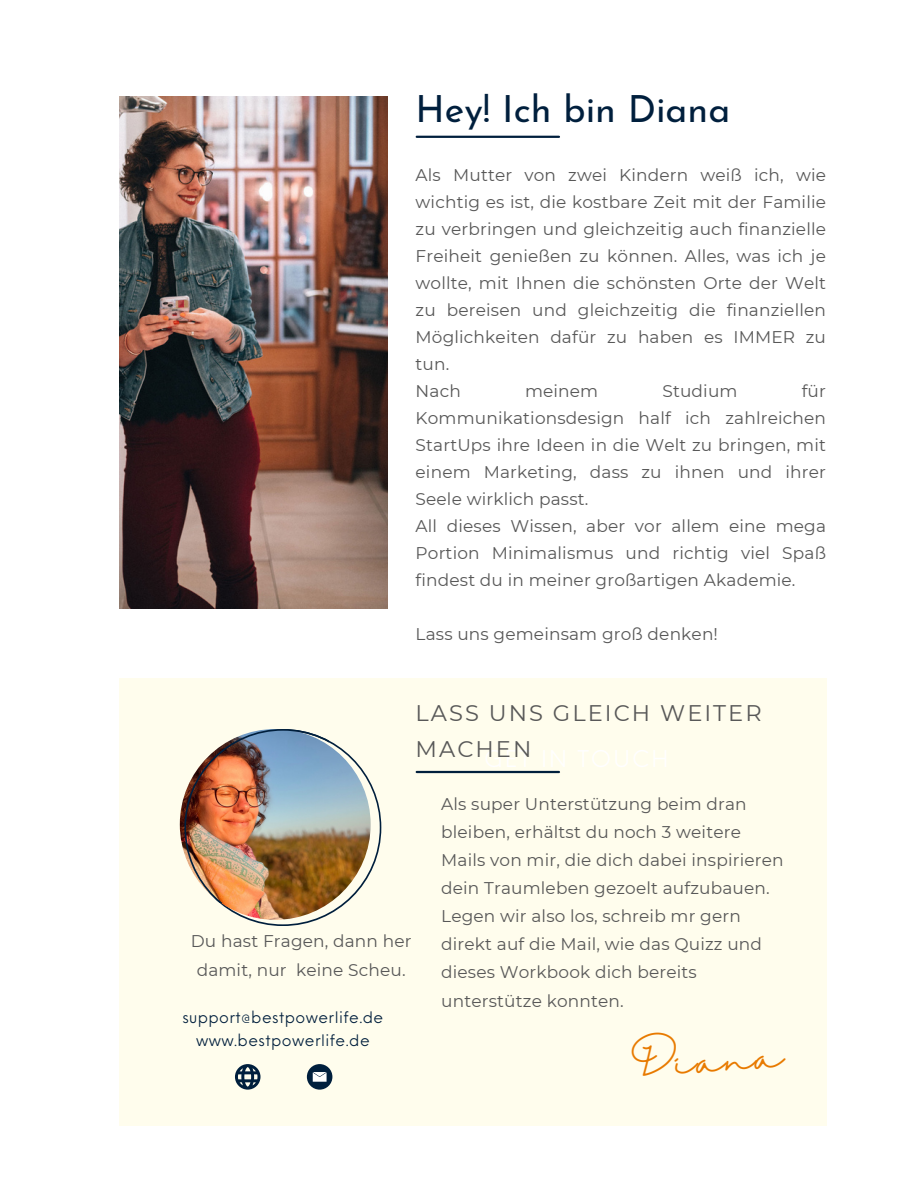
<style>
.page{position:relative;width:918px;height:1188px;background:#fff}
.page>*{position:absolute;margin:0;border:0;box-sizing:border-box;transform-origin:0 0}
.t1{font:37.5px "Josefin Sans";color:#001f3d}
.t2{font:35.25px "Halimun";color:#e87a00}
.t3{font:22.5px/36px "Montserrat";letter-spacing:.09em;color:#585858}
.t4{font:16.95px/27px "Montserrat";letter-spacing:.01em;color:#585858;text-align:justify}
.t5{font:15.45px "Neue Einstellung";letter-spacing:.03em;color:#001f3d}
</style>
<div class="page">
<div style="left:119px;top:678px;width:707px;height:447px;background:#fffded"></div>
<img style="left:119px;top:97px;width:269px;height:511px">
<hr style="left:417px;top:136px;width:142px;height:2px;background:#001f3d">
<img style="left:184px;top:729px;width:197px;height:197px">
<div style="left:307px;top:1064px;width:25px;height:26px;background:#001f3d;border-radius:50%"></div>
<svg style="left:313px;top:1072px;width:14px;height:10px"></svg>
<svg style="left:235px;top:1064px;width:26px;height:26px"></svg>
<hr style="left:417px;top:771px;width:142px;height:2px;background:#001f3d">
<p class="t1" style="left:416px;top:94px;width:316px">Hey! Ich bin Diana</p>
<h2 class="t4" style="left:416px;top:161px;width:412px">Als Mutter von zwei Kindern weiß ich, wie wichtig es ist, die kostbare Zeit mit der Familie zu verbringen und gleichzeitig auch finanzielle Freiheit genießen zu können. Alles, was ich je wollte, mit Ihnen die schönsten Orte der Welt zu bereisen und gleichzeitig die finanziellen Möglichkeiten dafür zu haben es IMMER zu tun.</h2>
<h2 class="t4" style="left:416px;top:377px;width:47px">Nach</h2>
<h2 class="t4" style="left:525px;top:377px;width:75px">meinem</h2>
<h2 class="t4" style="left:662px;top:377px;width:77px">Studium</h2>
<h2 class="t4" style="left:416px;top:377px;width:412px;text-indent:386px">für Kommunikationsdesign half ich zahlreichen StartUps ihre Ideen in die Welt zu bringen, mit einem Marketing, dass zu ihnen und ihrer Seele wirklich passt.</h2>
<p class="t4" style="left:416px;top:512px;width:412px">All dieses Wissen, aber vor allem eine mega Portion Minimalismus und richtig viel Spaß findest du in meiner großartigen Akademie.</p>
<p class="t4" style="left:416px;top:620px;width:304px">Lass uns gemeinsam groß denken!</p>
<p class="t3" style="left:416px;top:694px;width:348px">LASS UNS GLEICH WEITER<br>MACHEN</p>
<p class="t4" style="left:191px;top:927px;width:222px;line-height:28.2px;text-align:center">Du hast Fragen, dann her damit, nur keine Scheu.</p>
<p class="t5" style="left:182px;top:1004px;width:203px">support@bestpowerlife.de</p>
<p class="t5" style="left:196px;top:1027px;width:175px">www.bestpowerlife.de</p>
<p class="t4" style="left:441px;top:790px;width:344px;line-height:28.2px;text-align:left">Als super Unterstützung beim dran bleiben, erhältst du noch 3 weitere Mails von mir, die dich dabei inspirieren dein Traumleben gezoelt aufzubauen.</p>
<p class="t4" style="left:441px;top:902px;width:322px;line-height:28.2px;text-align:left">Legen wir also los, schreib mr gern direkt auf die Mail, wie das Quizz und dieses Workbook dich bereits unterstütze konnten.</p>
<p class="t2" style="left:630px;top:1045px;width:154px;rotate:-4deg">Diana</p>
</div>
